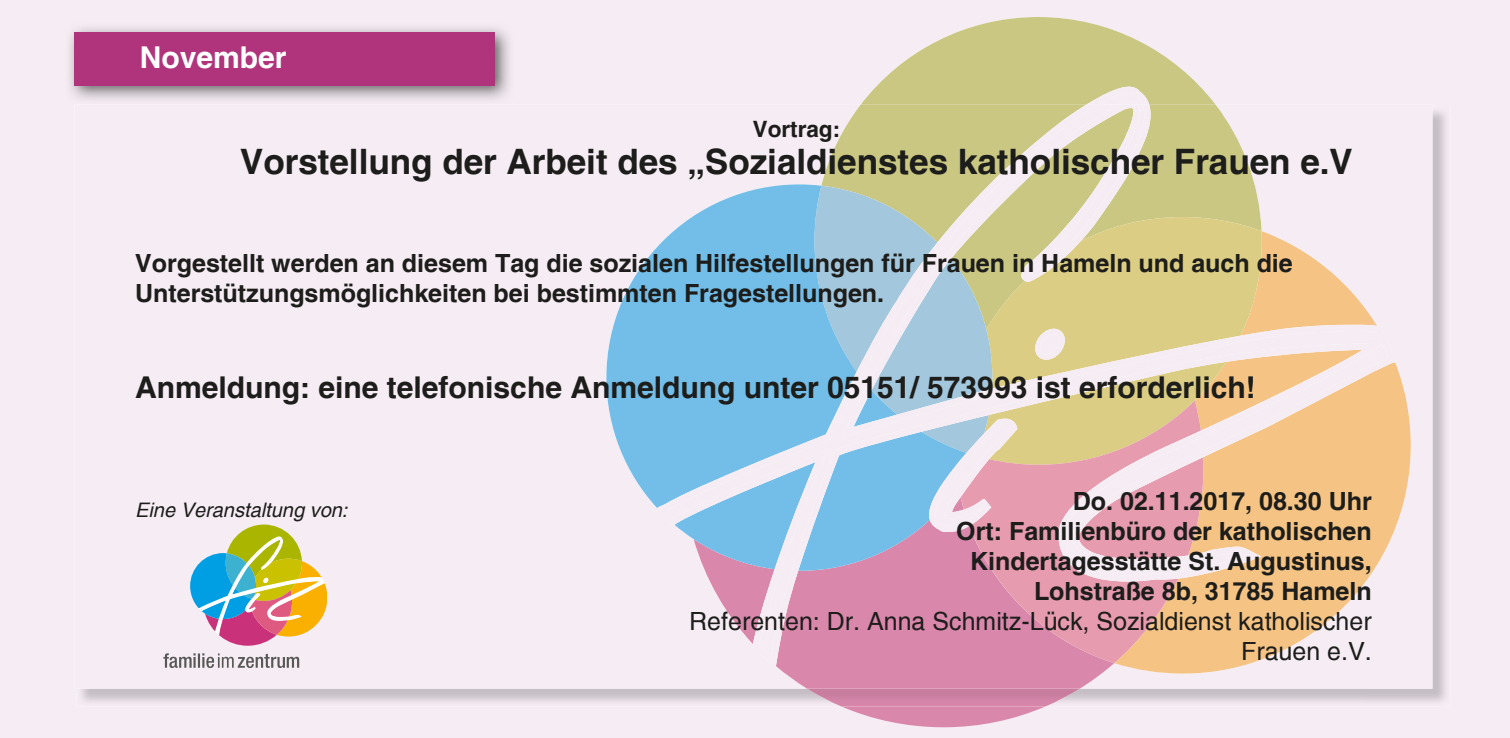
<style>
.page{position:relative;width:1510px;height:738px;background:#fff}
.page>*{position:absolute;margin:0;border:0;box-sizing:border-box;transform-origin:0 0}
.t1{font:700 35px "Helvetica";color:#1d1d1b}
.t2{font:700 30px "Helvetica";color:#1d1d1b}
.t3{font:700 30px "Helvetica";color:#fff}
.t4{font:700 25px/30px "Helvetica";color:#1d1d1b}
.t5{font:25px/30px "Helvetica";color:#1d1d1b;text-align:right}
.t6{font:700 22.5px "Helvetica";color:#1d1d1b}
.t7{font:italic 20px "Helvetica";color:#1d1d1b}
</style>
<div class="page">
<div style="left:0;top:0;width:1509px;height:737px;background:#f6edf4"></div>
<img style="left:1365px;top:107px;width:85px;height:599px">
<img style="left:77px;top:688px;width:730px;height:18px">
<img style="left:1079px;top:688px;width:286px;height:18px">
<div style="left:74px;top:105px;width:1358px;height:583px;background:#f6edf4"></div>
<svg style="left:841px;top:706px;width:204px;height:20px;background:#e1a6c1"></svg>
<img style="left:807px;top:688px;width:272px;height:18px">
<svg style="left:693px;top:666px;width:421px;height:22px;background:#e0a3bf"></svg>
<svg style="left:1114px;top:231px;width:296px;height:442px;background:#f5e1d5"></svg>
<svg style="left:606px;top:184px;width:51px;height:386px;background:#b9d7ee"></svg>
<svg style="left:657px;top:105px;width:738px;height:561px;background:#d0c8be"></svg>
<svg style="left:860px;top:17px;width:355px;height:88px;background:#d8d3a8"></svg>
<img style="left:65px;top:23px;width:449px;height:81px">
<div style="left:74px;top:32px;width:421px;height:53px;background:#af347c"></div>
<svg style="left:163px;top:524px;width:163px;height:143px;background:#c8c4ae"></svg>
<p class="t3" style="left:140px;top:39px;width:148px">November</p>
<p class="t6" style="left:752px;top:115px;width:89px">Vortrag:</p>
<h1 class="t1" style="left:240px;top:140px;width:1114px">Vorstellung der Arbeit des „Sozialdienstes katholischer Frauen e.V</h1>
<p class="t4" style="left:135px;top:247px;width:1159px">Vorgestellt werden an diesem Tag die sozialen Hilfestellungen für Frauen in Hameln und auch die<br>Unterstützungsmöglichkeiten bei bestimmten Fragestellungen.</p>
<p class="t2" style="left:135px;top:368px;width:1122px">Anmeldung: eine telefonische Anmeldung unter 05151/ 573993 ist erforderlich!</p>
<p class="t7" style="left:135px;top:498px;width:214px">Eine Veranstaltung von:</p>
<p class="t4" style="left:956px;top:485px;width:417px;text-align:right">Do. 02.11.2017, 08.30 Uhr<br>Ort: Familienbüro der katholischen<br>Kindertagesstätte St. Augustinus,<br>Lohstraße 8b, 31785 Hameln</p>
<p class="t5" style="left:689px;top:605px;width:684px">Referenten: Dr. Anna Schmitz-Lück, Sozialdienst katholischer<br>Frauen e.V.</p>
</div>
